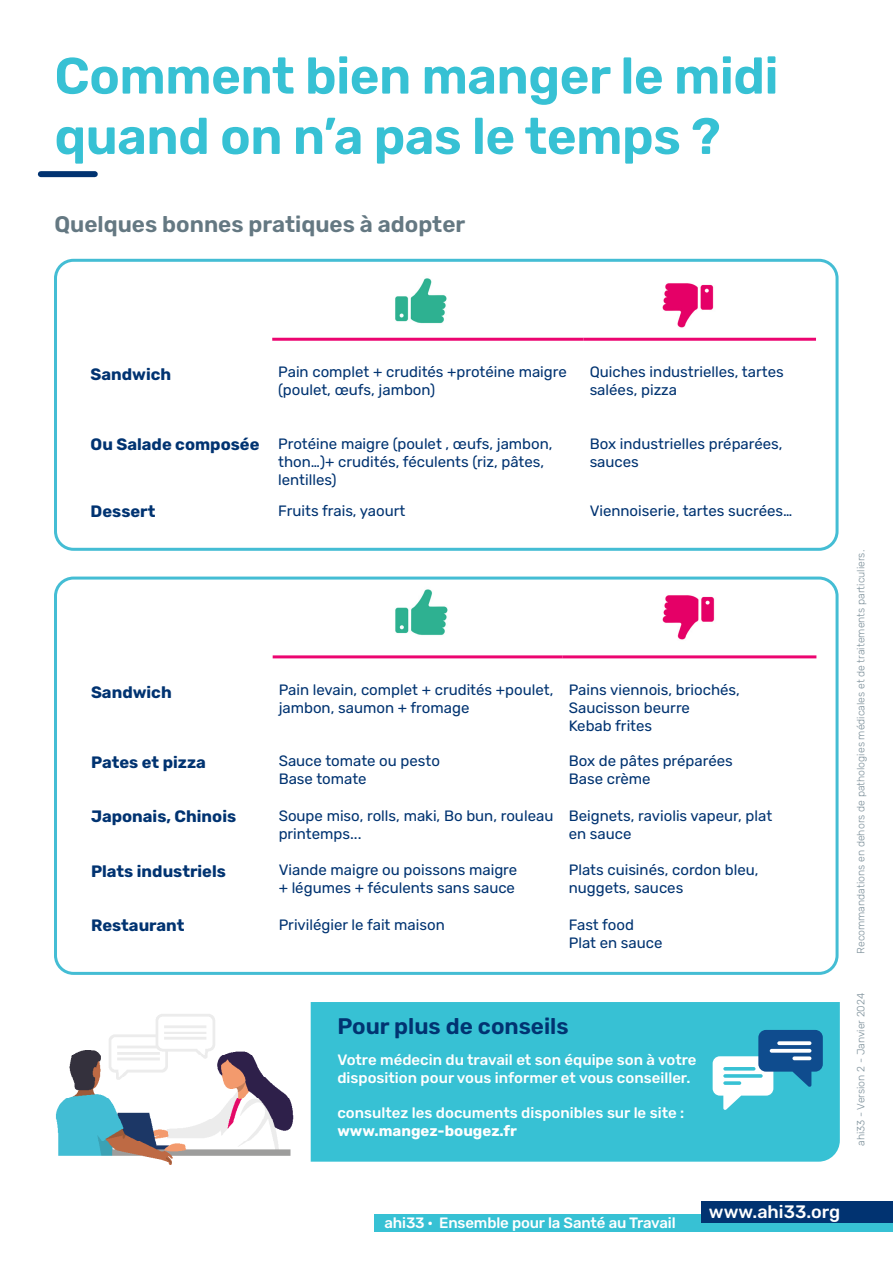
<style>
.page{position:relative;width:893px;height:1263px;background:#fff}
.page>*{position:absolute;margin:0;border:0;box-sizing:border-box;transform-origin:0 0}
.t1{font:600 51px/60.3px "Rubik";letter-spacing:-.01em;color:#37c1d4}
.t2{font:600 22.5px "Rubik";color:#647882}
.t3{font:600 22.5px "Rubik";color:#013371}
.Destination_fiche{font:500 18px "Rubik";color:#fff}
.liste_puce_bleue{font:700 16.5px "Rubik";color:#013371}
.liste_puce_bleue-2{font:15px/18px "Rubik";color:#013371}
.t4{font:500 15px/18px "Rubik";color:#fff}
.t5{font:300 10.5px "Rubik";color:#7d909a}
.s1{font-weight:700}
</style>
<div class="page">
<div style="left:311px;top:1002px;width:529px;height:160px;background:#37c1d4"></div>
<div style="left:41px;top:171px;width:54px;height:6px;background:#013371"></div>
<div style="left:375px;top:1214px;width:518px;height:18px;background:#37c1d4"></div>
<div style="left:701px;top:1201px;width:192px;height:21px;background:#013371"></div>
<svg style="left:713px;top:1030px;width:110px;height:80px"></svg>
<svg style="left:777px;top:1041px;width:34px;height:4px"></svg>
<svg style="left:792px;top:1056px;width:19px;height:4px"></svg>
<svg style="left:770px;top:1049px;width:41px;height:4px"></svg>
<img style="left:55px;top:1014px;width:239px;height:150px">
<hr style="left:272px;top:338px;width:312px;height:3px;background:#ec0570">
<hr style="left:584px;top:338px;width:232px;height:3px;background:#ec0570">
<img style="left:395px;top:278px;width:52px;height:46px">
<img style="left:662px;top:283px;width:52px;height:45px">
<hr style="left:273px;top:655px;width:290px;height:3px;background:#ec0570">
<hr style="left:563px;top:655px;width:253px;height:3px;background:#ec0570">
<div style="left:54px;top:259px;width:784px;height:292px;border:3px solid #44bdd4;border-radius:18px"></div>
<div style="left:54px;top:576px;width:784px;height:399px;border:3px solid #44bdd4;border-radius:18px"></div>
<img style="left:395px;top:589px;width:53px;height:46px">
<img style="left:662px;top:595px;width:53px;height:45px">
<p class="t1" style="left:54px;top:47px;width:725px">Comment bien manger le midi quand on n’a pas le temps ?</p>
<p class="t2" style="left:54px;top:212px;width:412px">Quelques bonnes pratiques à adopter</p>
<p class="liste_puce_bleue" style="left:91px;top:365px;width:82px">Sandwich</p>
<p class="liste_puce_bleue-2" style="left:278px;top:363px;width:290px">Pain complet + crudités +protéine maigre (poulet, œufs, jambon)</p>
<p class="liste_puce_bleue-2" style="left:590px;top:363px;width:196px">Quiches industrielles, tartes salées, pizza</p>
<p class="liste_puce_bleue" style="left:91px;top:435px;width:170px">Ou Salade composée</p>
<p class="liste_puce_bleue-2" style="left:278px;top:435px;width:276px">Protéine maigre (poulet , œufs, jambon, thon…)+ crudités, féculents (riz, pâtes, lentilles)</p>
<p class="liste_puce_bleue-2" style="left:590px;top:435px;width:194px">Box industrielles préparées, sauces</p>
<p class="liste_puce_bleue" style="left:91px;top:502px;width:66px">Dessert</p>
<p class="liste_puce_bleue-2" style="left:278px;top:502px;width:129px">Fruits frais, yaourt</p>
<p class="liste_puce_bleue-2" style="left:590px;top:502px;width:204px">Viennoiserie, tartes sucrées…</p>
<p class="liste_puce_bleue" style="left:91px;top:683px;width:82px">Sandwich</p>
<p class="liste_puce_bleue-2" style="left:279px;top:681px;width:276px">Pain levain, complet + crudités +poulet, jambon, saumon + fromage</p>
<p class="liste_puce_bleue-2" style="left:569px;top:681px;width:173px">Pains viennois, briochés,<br>Saucisson beurre</p>
<p class="liste_puce_bleue-2" style="left:569px;top:717px;width:85px">Kebab frites</p>
<p class="liste_puce_bleue" style="left:91px;top:752px;width:116px">Pates et pizza</p>
<p class="liste_puce_bleue-2" style="left:279px;top:752px;width:163px">Sauce tomate ou pesto</p>
<p class="liste_puce_bleue-2" style="left:279px;top:770px;width:89px">Base tomate</p>
<p class="liste_puce_bleue-2" style="left:569px;top:752px;width:166px">Box de pâtes préparées</p>
<p class="liste_puce_bleue-2" style="left:569px;top:770px;width:83px">Base crème</p>
<p class="liste_puce_bleue" style="left:91px;top:807px;width:147px">Japonais, Chinois</p>
<p class="liste_puce_bleue-2" style="left:279px;top:807px;width:276px">Soupe miso, rolls, maki, Bo bun, rouleau printemps...</p>
<p class="liste_puce_bleue-2" style="left:569px;top:807px;width:205px">Beignets, raviolis vapeur, plat en sauce</p>
<p class="liste_puce_bleue" style="left:91px;top:861px;width:136px">Plats industriels</p>
<p class="liste_puce_bleue-2" style="left:279px;top:861px;width:240px">Viande maigre ou poissons maigre</p>
<p class="liste_puce_bleue-2" style="left:279px;top:879px;width:238px">+ légumes + féculents sans sauce</p>
<p class="liste_puce_bleue-2" style="left:569px;top:861px;width:191px">Plats cuisinés, cordon bleu, nuggets, sauces</p>
<p class="liste_puce_bleue" style="left:91px;top:916px;width:95px">Restaurant</p>
<p class="liste_puce_bleue-2" style="left:279px;top:916px;width:168px">Privilégier le fait maison</p>
<p class="liste_puce_bleue-2" style="left:569px;top:916px;width:67px">Fast food</p>
<p class="liste_puce_bleue-2" style="left:569px;top:934px;width:95px">Plat en sauce</p>
<p class="t3" style="left:337px;top:1013px;width:233px">Pour plus de conseils</p>
<p class="t4" style="left:337px;top:1051px;width:361px">Votre médecin du travail et son équipe son à votre disposition pour vous informer et vous conseiller.</p>
<p class="t4" style="left:337px;top:1104px;width:348px">consultez les documents disponibles sur le site : <span class="s1">www.mangez-bougez.fr</span></p>
<p class="t5" style="left:855px;top:954px;width:405px;rotate:-90deg">Recommandations en dehors de pathologies médicales et de traitements particuliers.</p>
<p class="t5" style="left:855px;top:1146px;width:155px;rotate:-90deg">ahi33 - Version 2 - Janvier 2024</p>
<p class="t4" style="left:384px;top:1214px;width:293px">ahi33 · Ensemble pour la Santé au Travail</p>
<p class="Destination_fiche" style="left:709px;top:1201px;width:133px">www.ahi33.org</p>
</div>
